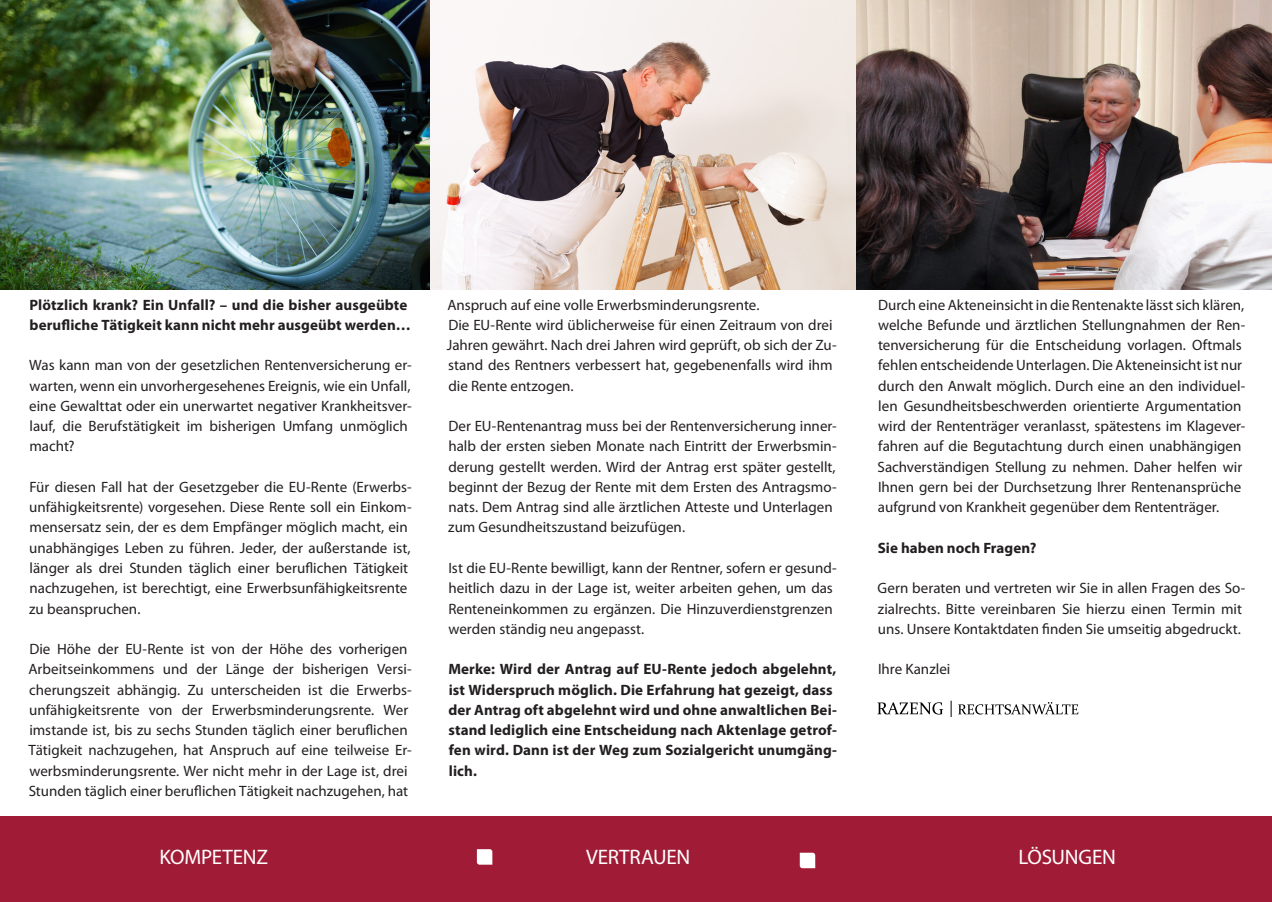
<style>
.page{position:relative;width:1272px;height:902px;background:#fff}
.page>*{position:absolute;margin:0;border:0;box-sizing:border-box;transform-origin:0 0}
.t1{font:21px "Myriad Pro";letter-spacing:-.01em;color:#fff}
.t2{font:15px/20.2px "Myriad Pro";color:#231f20}
.t3{font:700 15px/20.2px "Myriad Pro";letter-spacing:.005em;color:#231f20}
</style>
<div class="page">
<img style="left:429px;top:0;width:842px;height:289px">
<div style="left:0;top:816px;width:1271px;height:85px;background:#a01c36"></div>
<svg style="left:477px;top:849px;width:15px;height:15px"></svg>
<svg style="left:799px;top:852px;width:16px;height:16px"></svg>
<img style="left:0;top:0;width:429px;height:289px">
<svg style="left:877px;top:700px;width:201px;height:16px"></svg>
<svg style="left:877px;top:702px;width:66px;height:12px"></svg>
<svg style="left:958px;top:702px;width:120px;height:12px"></svg>
<svg style="left:950px;top:700px;width:1px;height:16px"></svg>
<p class="t3" style="left:30px;top:294px;width:383px">Plötzlich krank? Ein Unfall? – und die bisher ausgeübte berufliche Tätigkeit kann nicht mehr ausgeübt werden…</p>
<p class="t2" style="left:29px;top:355px;width:384px">Was kann man von der gesetzlichen Rentenversicherung er&shy;warten, wenn ein unvorhergesehenes Ereignis, wie ein Unfall, eine Gewalttat oder ein unerwartet negativer Krankheitsver&shy;lauf, die Berufstätigkeit im bisherigen Umfang unmöglich macht?</p>
<p class="t2" style="left:29px;top:476px;width:384px">Für diesen Fall hat der Gesetzgeber die EU-Rente (Erwerbs&shy;unfähigkeitsrente) vorgesehen. Diese Rente soll ein Einkom&shy;mensersatz sein, der es dem Empfänger möglich macht, ein unabhängiges Leben zu führen. Jeder, der außerstande ist, länger als drei Stunden täglich einer beruflichen Tätigkeit nachzugehen, ist berechtigt, eine Erwerbsunfähigkeitsrente zu beanspruchen.</p>
<p class="t2" style="left:28px;top:638px;width:385px">Die Höhe der EU-Rente ist von der Höhe des vorherigen Arbeitseinkommens und der Länge der bisherigen Versi&shy;cherungszeit abhängig. Zu unterscheiden ist die Erwerbs&shy;unfähigkeitsrente von der Erwerbsminderungsrente. Wer imstande ist, bis zu sechs Stunden täglich einer beruflichen Tätigkeit nachzugehen, hat Anspruch auf eine teilweise Er&shy;werbsminderungsrente. Wer nicht mehr in der Lage ist, drei Stunden täglich einer beruflichen Tätigkeit nachzugehen, hat</p>
<p class="t2" style="left:447px;top:294px;width:391px">Anspruch auf eine volle Erwerbsminderungsrente.<br>Die EU-Rente wird üblicherweise für einen Zeitraum von drei Jahren gewährt. Nach drei Jahren wird geprüft, ob sich der Zu&shy;stand des Rentners verbessert hat, gegebenenfalls wird ihm die Rente entzogen.</p>
<p class="t2" style="left:448px;top:415px;width:390px">Der EU-Rentenantrag muss bei der Rentenversicherung inner&shy;halb der ersten sieben Monate nach Eintritt der Erwerbsmin&shy;derung gestellt werden. Wird der Antrag erst später gestellt, beginnt der Bezug der Rente mit dem Ersten des Antragsmo&shy;nats. Dem Antrag sind alle ärztlichen Atteste und Unterlagen zum Gesundheitszustand beizufügen.</p>
<p class="t2" style="left:448px;top:557px;width:390px">Ist die EU-Rente bewilligt, kann der Rentner, sofern er gesund&shy;heitlich dazu in der Lage ist, weiter arbeiten gehen, um das Renteneinkommen zu ergänzen. Die Hinzuverdienstgrenzen werden ständig neu angepasst.</p>
<p class="t3" style="left:448px;top:658px;width:390px">Merke: Wird der Antrag auf EU-Rente jedoch abgelehnt, ist Widerspruch möglich. Die Erfahrung hat gezeigt, dass der Antrag oft abgelehnt wird und ohne anwaltlichen Bei&shy;stand lediglich eine Entscheidung nach Aktenlage getrof&shy;fen wird. Dann ist der Weg zum Sozialgericht unumgäng&shy;lich.</p>
<p class="t2" style="left:877px;top:294px;width:369px">Durch eine Akteneinsicht in die Rentenakte lässt sich klären, welche Befunde und ärztlichen Stellungnahmen der Ren&shy;tenversicherung für die Entscheidung vorlagen. Oftmals fehlen entscheidende Unterlagen. Die Akteneinsicht ist nur durch den Anwalt möglich. Durch eine an den individuel&shy;len Gesundheitsbeschwerden orientierte Argumentation wird der Rententräger veranlasst, spätestens im Klagever&shy;fahren auf die Begutachtung durch einen unabhängigen Sachverständigen Stellung zu nehmen. Daher helfen wir Ihnen gern bei der Durchsetzung Ihrer Rentenansprüche aufgrund von Krankheit gegenüber dem Rententräger.</p>
<p class="t3" style="left:877px;top:537px;width:160px">Sie haben noch Fragen?</p>
<p class="t2" style="left:877px;top:577px;width:369px">Gern beraten und vertreten wir Sie in allen Fragen des So&shy;zialrechts. Bitte vereinbaren Sie hierzu einen Termin mit uns. Unsere Kontaktdaten finden Sie umseitig abgedruckt.</p>
<p class="t2" style="left:878px;top:658px;width:74px">Ihre Kanzlei</p>
<p class="t1" style="left:159px;top:843px;width:110px">KOMPETENZ</p>
<p class="t1" style="left:586px;top:843px;width:106px">VERTRAUEN</p>
<p class="t1" style="left:1018px;top:843px;width:99px">LÖSUNGEN</p>
</div>
